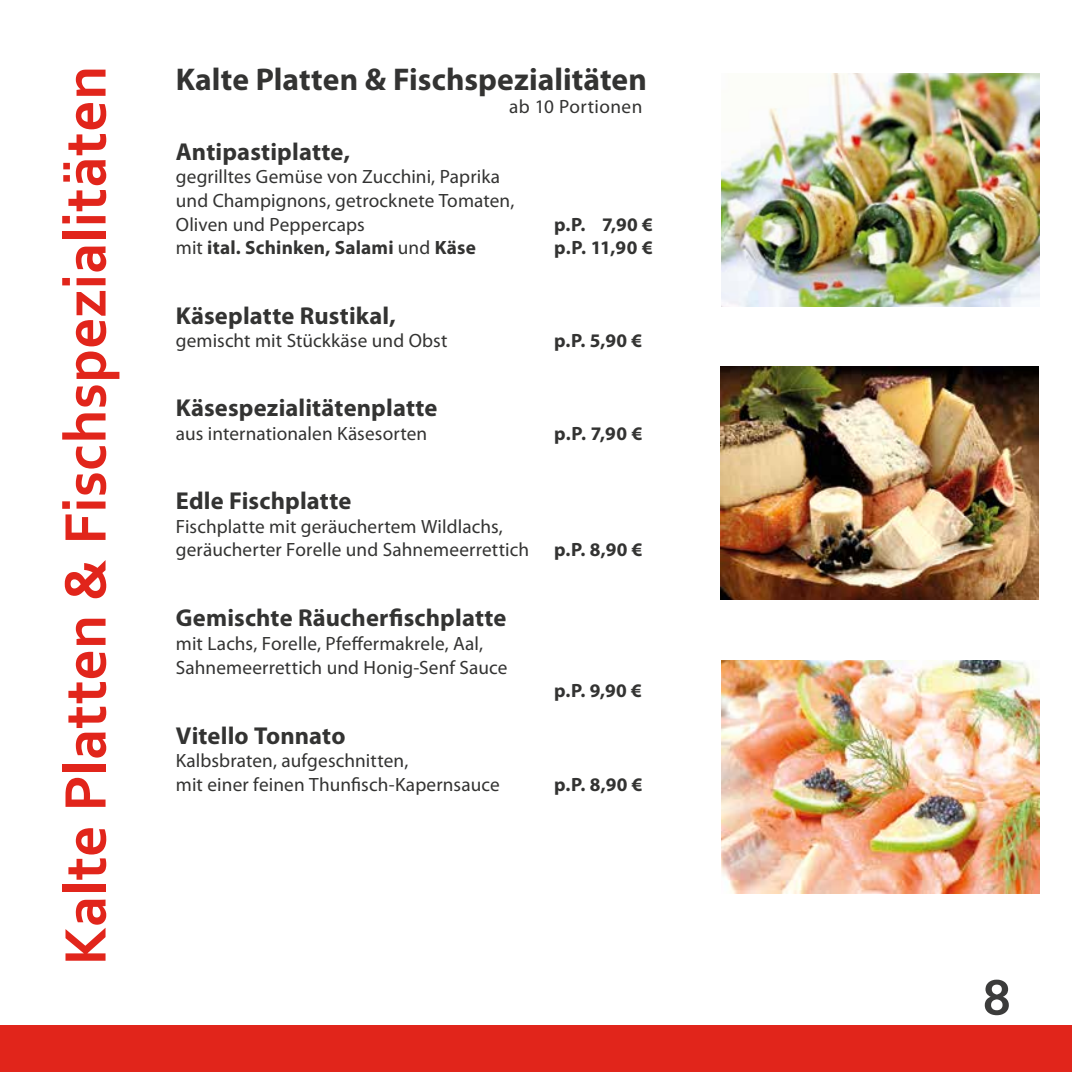
<style>
.page{position:relative;width:1072px;height:1072px;background:#fff}
.page>*{position:absolute;margin:0;border:0;box-sizing:border-box;transform-origin:0 0}
.t1{font:700 61.25px "Corbel";letter-spacing:.005em;color:#e1251b}
.t2{font:700 52.5px "Corbel";color:#3c3c3b}
.t3{font:700 31.5px "Myriad Pro";color:#333332}
.t4{font:700 24.5px "Myriad Pro";letter-spacing:.005em;color:#333332}
.t5{font:19.25px/23.6px "Myriad Pro";letter-spacing:.005em;color:#333332}
.t6{font:700 19.25px "Myriad Pro";letter-spacing:.01em;color:#333332}
.s1{font-weight:400}
</style>
<div class="page">
<div style="left:0;top:1024px;width:1071px;height:47px;background:#e1251b"></div>
<img style="left:721px;top:366px;width:317px;height:233px">
<img style="left:721px;top:660px;width:318px;height:233px">
<img style="left:721px;top:73px;width:318px;height:233px">
<h1 class="t1" style="left:47px;top:965px;width:901px;rotate:-90deg">Kalte Platten &amp; Fischspezialitäten</h1>
<h3 class="t3" style="left:176px;top:59px;width:472px">Kalte Platten &amp; Fischspezialitäten</h3>
<p class="t5" style="left:509px;top:95px;width:135px">ab 10 Portionen</p>
<p class="t4" style="left:176px;top:136px;width:176px">Antipastiplatte,</p>
<p class="t5" style="left:176px;top:165px;width:340px">gegrilltes Gemüse von Zucchini, Paprika und Champignons, getrocknete Tomaten,<br>Oliven und Peppercaps</p>
<p class="t6" style="left:554px;top:212px;width:100px">p.P. 7,90 €</p>
<p class="t6" style="left:176px;top:235px;width:301px"><span class="s1">mit</span> ital. Schinken, Salami <span class="s1">und</span> Käse</p>
<p class="t6" style="left:554px;top:235px;width:100px">p.P. 11,90 €</p>
<p class="t4" style="left:176px;top:299px;width:221px">Käseplatte Rustikal,</p>
<p class="t5" style="left:176px;top:328px;width:273px">gemischt mit Stückkäse und Obst</p>
<p class="t6" style="left:554px;top:328px;width:90px">p.P. 5,90 €</p>
<p class="t4" style="left:176px;top:392px;width:263px">Käsespezialitätenplatte</p>
<p class="t5" style="left:176px;top:421px;width:253px">aus internationalen Käsesorten</p>
<p class="t6" style="left:554px;top:421px;width:90px">p.P. 7,90 €</p>
<p class="t4" style="left:176px;top:485px;width:177px">Edle Fischplatte</p>
<p class="t5" style="left:176px;top:514px;width:355px">Fischplatte mit geräuchertem Wildlachs, geräucherter Forelle und Sahnemeerrettich</p>
<p class="t4" style="left:176px;top:602px;width:332px">Gemischte Räucherfischplatte</p>
<p class="t5" style="left:176px;top:631px;width:333px">mit Lachs, Forelle, Pfeffermakrele, Aal,<br>Sahnemeerrettich und Honig-Senf Sauce</p>
<p class="t4" style="left:176px;top:719px;width:171px">Vitello Tonnato</p>
<p class="t5" style="left:176px;top:748px;width:325px">Kalbsbraten, aufgeschnitten,<br>mit einer feinen Thunfisch-Kapernsauce</p>
<p class="t6" style="left:554px;top:537px;width:90px">p.P. 8,90 €</p>
<p class="t6" style="left:554px;top:678px;width:89px">p.P. 9,90 €</p>
<p class="t6" style="left:554px;top:772px;width:90px">p.P. 8,90 €</p>
<h2 class="t2" style="left:982px;top:964px;width:31px">8</h2>
</div>
